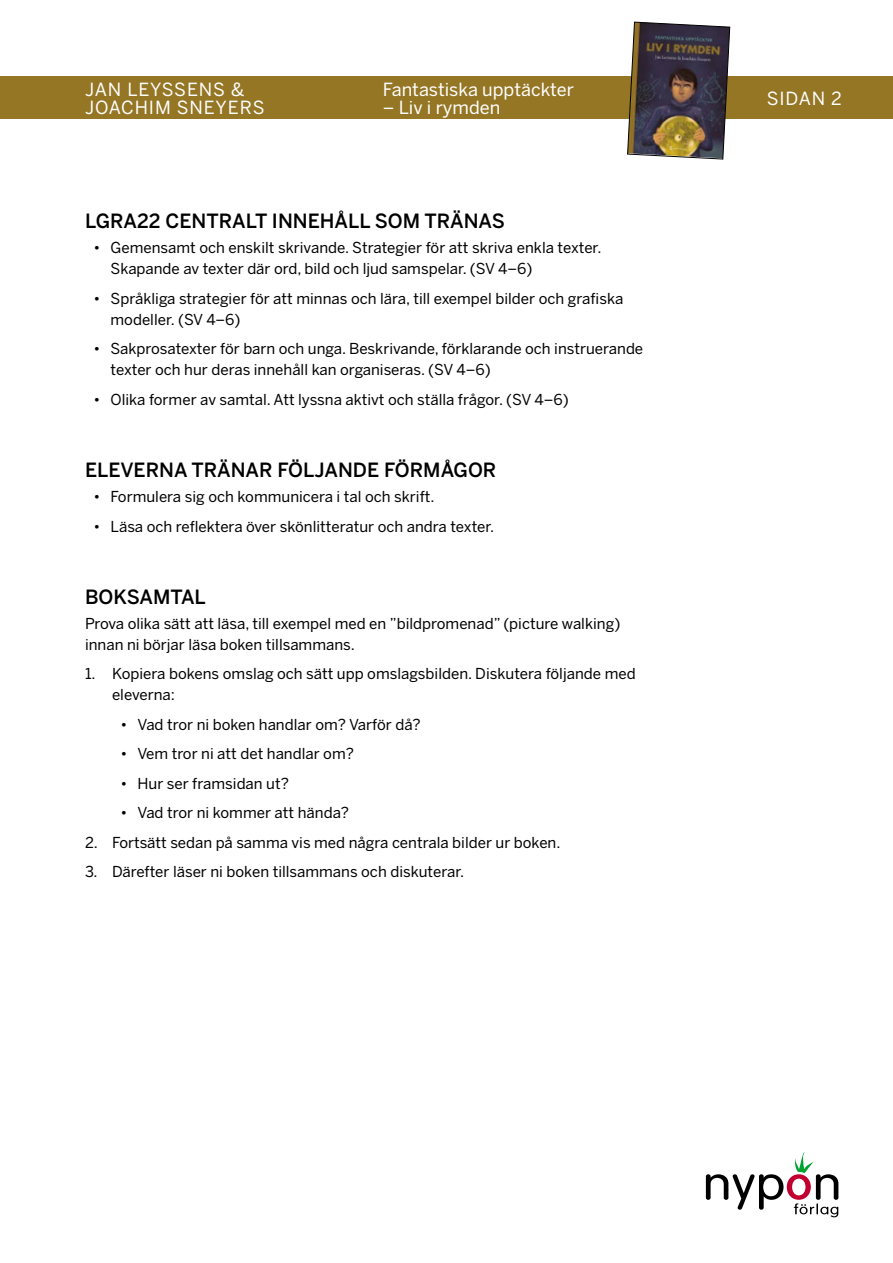
<style>
.page{position:relative;width:893px;height:1263px;background:#fff}
.page>*{position:absolute;margin:0;border:0;box-sizing:border-box;transform-origin:0 0}
.t1{font:500 19.5px "Benton Sans";color:#000}
.t2{font:18px "Benton Sans";letter-spacing:.005em;color:#fff}
.t3{font:18px/18px "Benton Sans";letter-spacing:.05em;color:#fff}
.t4{font:15px/21px "Benton Sans";color:#000}
</style>
<div class="page">
<svg style="left:706px;top:1152px;width:132px;height:65px"></svg>
<div style="left:0;top:77px;width:893px;height:42px;background:#947625"></div>
<img style="left:627px;top:21px;width:103px;height:139px">
<p class="t3" style="left:85px;top:80px;width:181px">JAN LEYSSENS &amp;<br>JOACHIM SNEYERS</p>
<p class="t2" style="left:767px;top:87px;width:77px">SIDAN 2</p>
<p class="t2" style="left:383px;top:78px;width:193px">Fantastiska upptäckter</p>
<p class="t2" style="left:383px;top:96px;width:119px">– Liv i rymden</p>
<h1 class="t1" style="left:85px;top:209px;width:421px">LGRA22 CENTRALT INNEHÅLL SOM TRÄNAS</h1>
<p class="t4" style="left:111px;top:237px;width:492px;text-indent:-17px">• Gemensamt och enskilt skrivande. Strategier för att skriva enkla texter.<br>Skapande av texter där ord, bild och ljud samspelar. (SV 4–6)</p>
<p class="t4" style="left:111px;top:288px;width:514px;text-indent:-17px">• Språkliga strategier för att minnas och lära, till exempel bilder och grafiska modeller. (SV 4–6)</p>
<p class="t4" style="left:111px;top:338px;width:534px;text-indent:-17px">• Sakprosatexter för barn och unga. Beskrivande, förklarande och instruerande texter och hur deras innehåll kan organiseras. (SV 4–6)</p>
<p class="t4" style="left:94px;top:389px;width:477px">• Olika former av samtal. Att lyssna aktivt och ställa frågor. (SV 4–6)</p>
<h1 class="t1" style="left:85px;top:458px;width:413px">ELEVERNA TRÄNAR FÖLJANDE FÖRMÅGOR</h1>
<p class="t4" style="left:94px;top:486px;width:343px">• Formulera sig och kommunicera i tal och skrift.</p>
<p class="t4" style="left:94px;top:516px;width:402px">• Läsa och reflektera över skönlitteratur och andra texter.</p>
<h1 class="t1" style="left:85px;top:584px;width:122px">BOKSAMTAL</h1>
<p class="t4" style="left:85px;top:613px;width:537px">Prova olika sätt att läsa, till exempel med en ”bildpromenad” (picture walking) innan ni börjar läsa boken tillsammans.</p>
<p class="t4" style="left:112px;top:663px;width:525px;text-indent:-27px">1. Kopiera bokens omslag och sätt upp omslagsbilden. Diskutera följande med eleverna:</p>
<p class="t4" style="left:121px;top:714px;width:302px">• Vad tror ni boken handlar om? Varför då?</p>
<p class="t4" style="left:121px;top:743px;width:235px">• Vem tror ni att det handlar om?</p>
<p class="t4" style="left:121px;top:773px;width:170px">• Hur ser framsidan ut?</p>
<p class="t4" style="left:121px;top:802px;width:230px">• Vad tror ni kommer att hända?</p>
<p class="t4" style="left:85px;top:832px;width:477px">2. Fortsätt sedan på samma vis med några centrala bilder ur boken.</p>
<p class="t4" style="left:85px;top:861px;width:381px">3. Därefter läser ni boken tillsammans och diskuterar.</p>
</div>
